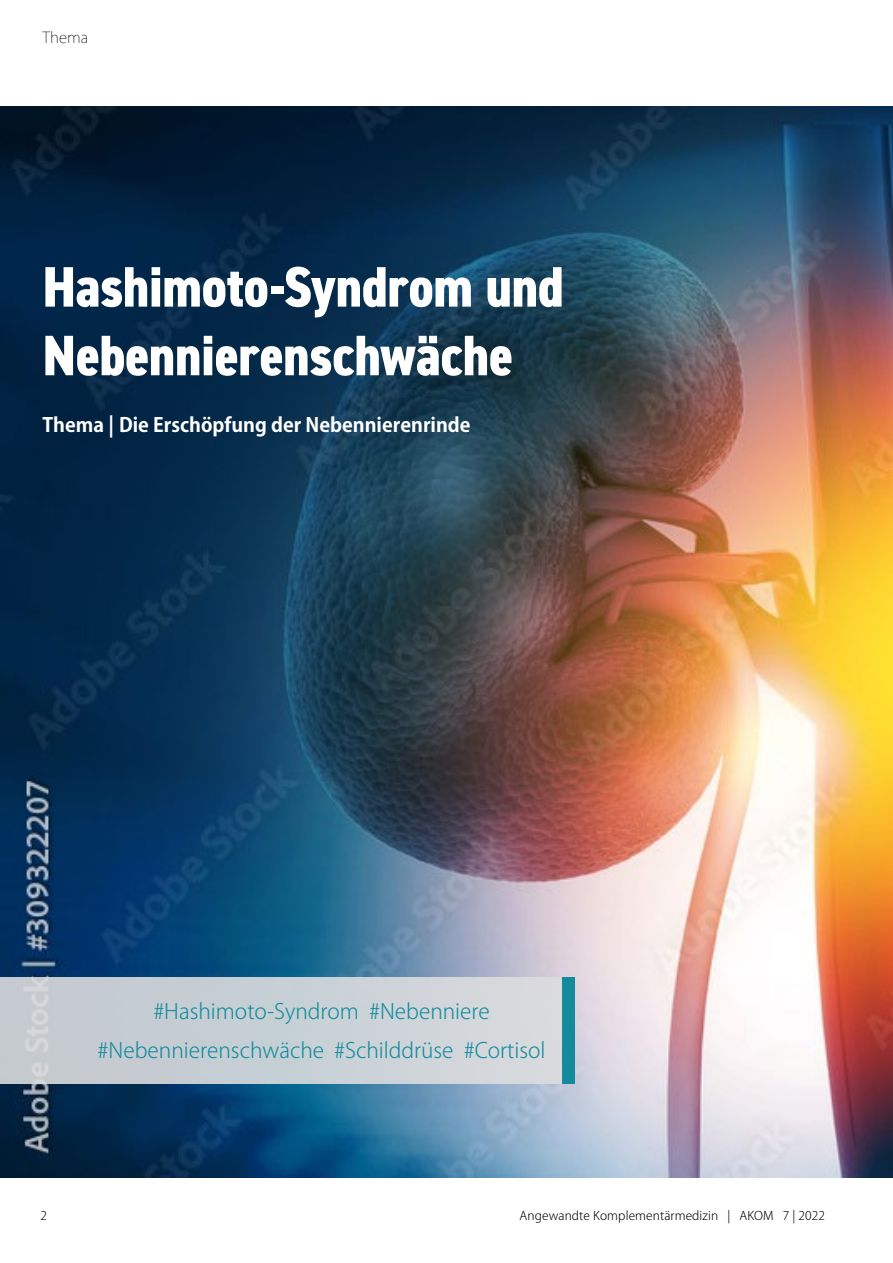
<style>
.page{position:relative;width:893px;height:1263px;background:#fff}
.page>*{position:absolute;margin:0;border:0;box-sizing:border-box;transform-origin:0 0}
.t1{font:800 condensed 57.15px/68.7px "DIN2014";letter-spacing:-.01em;color:#fff}
.t2{font:300 21px/39px "Koz Go Pr 6 N";color:#138b9d;text-align:center}
.t3{font:700 19.5px "Koz Go Pr 6 N";color:#fff}
.t4{font:200 15px "Koz Go Pr 6 N";color:#000}
.t5{font:300 12px "Koz Go Pr 6 N";letter-spacing:.01em;color:#000}
</style>
<div class="page">
<img style="left:0;top:106px;width:893px;height:1072px">
<div style="left:0;top:977px;width:562px;height:106px;background:linear-gradient(to right,#c1c9cf,#d5d9dd)"></div>
<div style="left:562px;top:977px;width:13px;height:106px;background:#138b9d"></div>
<p class="t4" style="left:43px;top:29px;width:47px">Thema</p>
<h1 class="t1" style="left:43px;top:253px;width:523px">Hashimoto-Syndrom und<br>Nebennierenschwäche</h1>
<p class="t3" style="left:43px;top:414px;width:430px">Thema | Die Erschöpfung der Nebennierenrinde</p>
<p class="t2" style="left:98px;top:992px;width:449px">#Hashimoto-Syndrom #Nebenniere #Nebennierenschwäche #Schilddrüse #Cortisol</p>
<p class="t5" style="left:40px;top:1209px;width:8px">2</p>
<p class="t5" style="left:520px;top:1209px;width:307px">Angewandte Komplementärmedizin | AKOM 7 | 2022</p>
</div>
